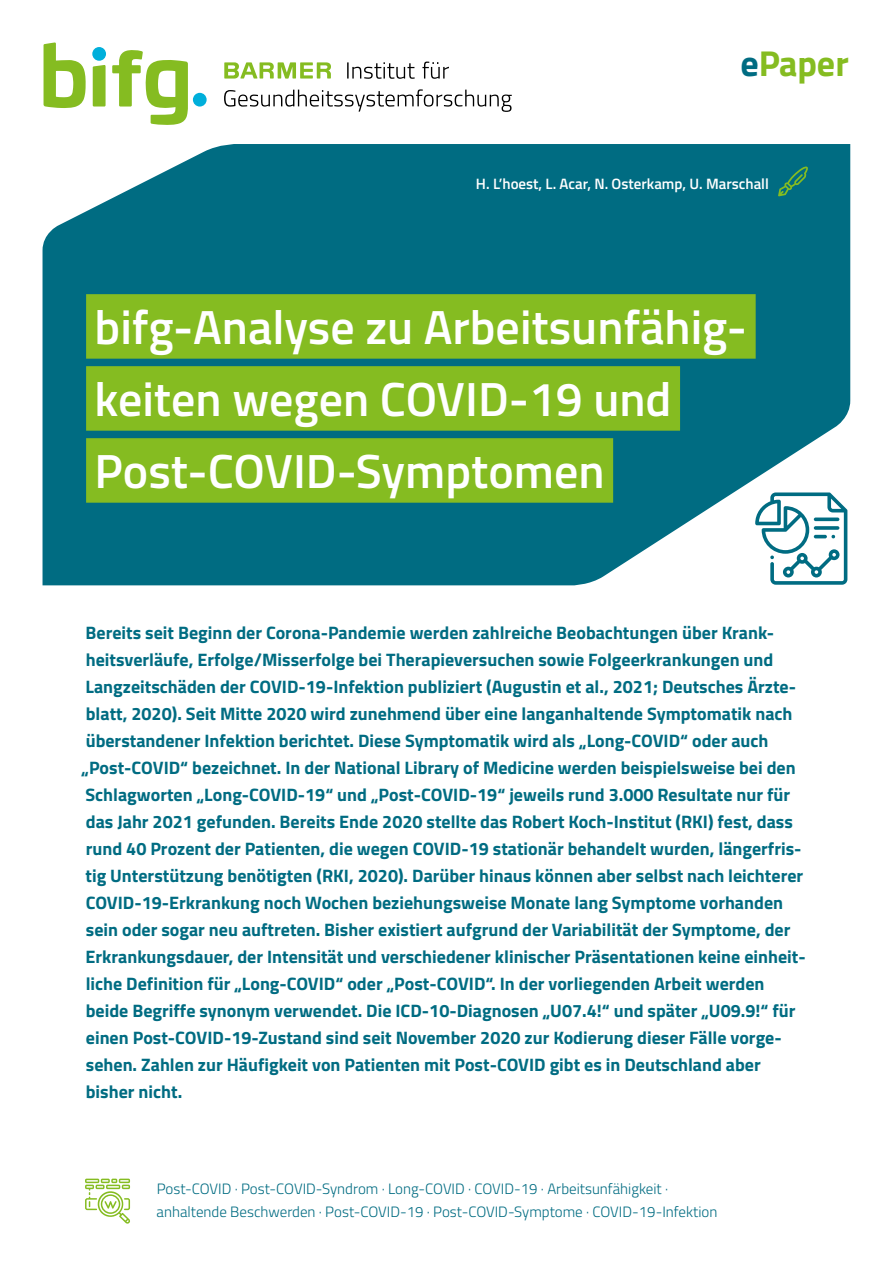
<style>
.page{position:relative;width:893px;height:1263px;background:#fff}
.page>*{position:absolute;margin:0;border:0;box-sizing:border-box;transform-origin:0 0}
.t1{font:600 48px/72px "Titillium";color:#fff}
.B-Inhalt_B-03_2-P-FT_mA{font:700 36px "Titillium Web";color:#85bc21}
.A-Titel_A-05-Abstract{font:700 18px/27px "Titillium";color:#006c82}
.A-Titel_A-06-Keyword{font:300 15px/22.5px "Titillium";color:#006c82}
.A-Titel_A-04-Autor{font:600 15px "Titillium";color:#fff}
.s1{color:#006c82}
</style>
<div class="page">
<svg style="left:43px;top:144px;width:807px;height:441px;background:#17798d"></svg>
<svg style="left:347px;top:62px;width:68px;height:17px"></svg>
<svg style="left:422px;top:62px;width:27px;height:17px"></svg>
<svg style="left:224px;top:89px;width:288px;height:23px"></svg>
<svg style="left:224px;top:62px;width:107px;height:17px"></svg>
<svg style="left:93px;top:65px;width:13px;height:41px"></svg>
<svg style="left:44px;top:42px;width:42px;height:66px"></svg>
<svg style="left:112px;top:50px;width:76px;height:75px"></svg>
<div style="left:92px;top:47px;width:14px;height:14px;background:#00afdb;border-radius:50%"></div>
<div style="left:193px;top:93px;width:14px;height:14px;background:#00afdb;border-radius:50%"></div>
<svg style="left:85px;top:1178px;width:45px;height:45px"></svg>
<svg style="left:755px;top:492px;width:92px;height:93px"></svg>
<svg style="left:814px;top:517px;width:25px;height:4px"></svg>
<svg style="left:814px;top:526px;width:25px;height:4px"></svg>
<svg style="left:778px;top:166px;width:30px;height:30px"></svg>
<div style="left:86px;top:294px;width:670px;height:65px;background:#85bc21"></div>
<div style="left:86px;top:366px;width:594px;height:65px;background:#85bc21"></div>
<div style="left:86px;top:438px;width:527px;height:65px;background:#85bc21"></div>
<p class="B-Inhalt_B-03_2-P-FT_mA" style="left:740px;top:36px;width:110px"><span class="s1">e</span>Paper</p>
<p class="A-Titel_A-04-Autor" style="left:476px;top:172px;width:294px">H. L’hoest, L. Acar, N. Osterkamp, U. Marschall</p>
<h1 class="t1" style="left:95px;top:288px;width:654px">bifg-Analyse zu Arbeitsunfähig&shy;keiten wegen COVID-19 und<br>Post-COVID-Symptomen</h1>
<p class="A-Titel_A-05-Abstract" style="left:81px;top:618px;width:726px">Bereits seit Beginn der Corona-Pandemie werden zahlreiche Beobachtungen über Krank&shy;heitsverläufe, Erfolge/Misserfolge bei Therapieversuchen sowie Folgeerkrankungen und Langzeitschäden der COVID-19-Infektion publiziert (Augustin et al., 2021; Deutsches Ärzte&shy;blatt, 2020). Seit Mitte 2020 wird zunehmend über eine langanhaltende Symptomatik nach überstandener Infektion berichtet. Diese Symptomatik wird als „Long-COVID“ oder auch „Post-COVID“ bezeichnet. In der National Library of Medicine werden beispielsweise bei den Schlagworten „Long-COVID-19“ und „Post-COVID-19“ jeweils rund 3.000 Resultate nur für das Jahr 2021 gefunden. Bereits Ende 2020 stellte das Robert Koch-Institut (RKI) fest, dass rund 40 Prozent der Patienten, die wegen COVID-19 stationär behandelt wurden, längerfris&shy;tig Unterstützung benötigten (RKI, 2020). Darüber hinaus können aber selbst nach leichterer COVID-19-Erkrankung noch Wochen beziehungsweise Monate lang Symptome vorhanden sein oder sogar neu auftreten. Bisher existiert aufgrund der Variabilität der Symptome, der Erkrankungsdauer, der Intensität und verschiedener klinischer Präsentationen keine einheit&shy;liche Definition für „Long-COVID“ oder „Post-COVID“. In der vorliegenden Arbeit werden beide Begriffe synonym verwendet. Die ICD-10-Diagnosen „U07.4!“ und später „U09.9!“ für einen Post-COVID-19-Zustand sind seit November 2020 zur Kodierung dieser Fälle vorge&shy;sehen. Zahlen zur Häufigkeit von Patienten mit Post-COVID gibt es in Deutschland aber bisher nicht.</p>
<p class="A-Titel_A-06-Keyword" style="left:157px;top:1177px;width:562px">Post-COVID · Post-COVID-Syndrom · Long-COVID · COVID-19 · Arbeitsunfähigkeit · anhaltende Beschwerden · Post-COVID-19 · Post-COVID-Symptome · COVID-19-Infektion</p>
</div>
